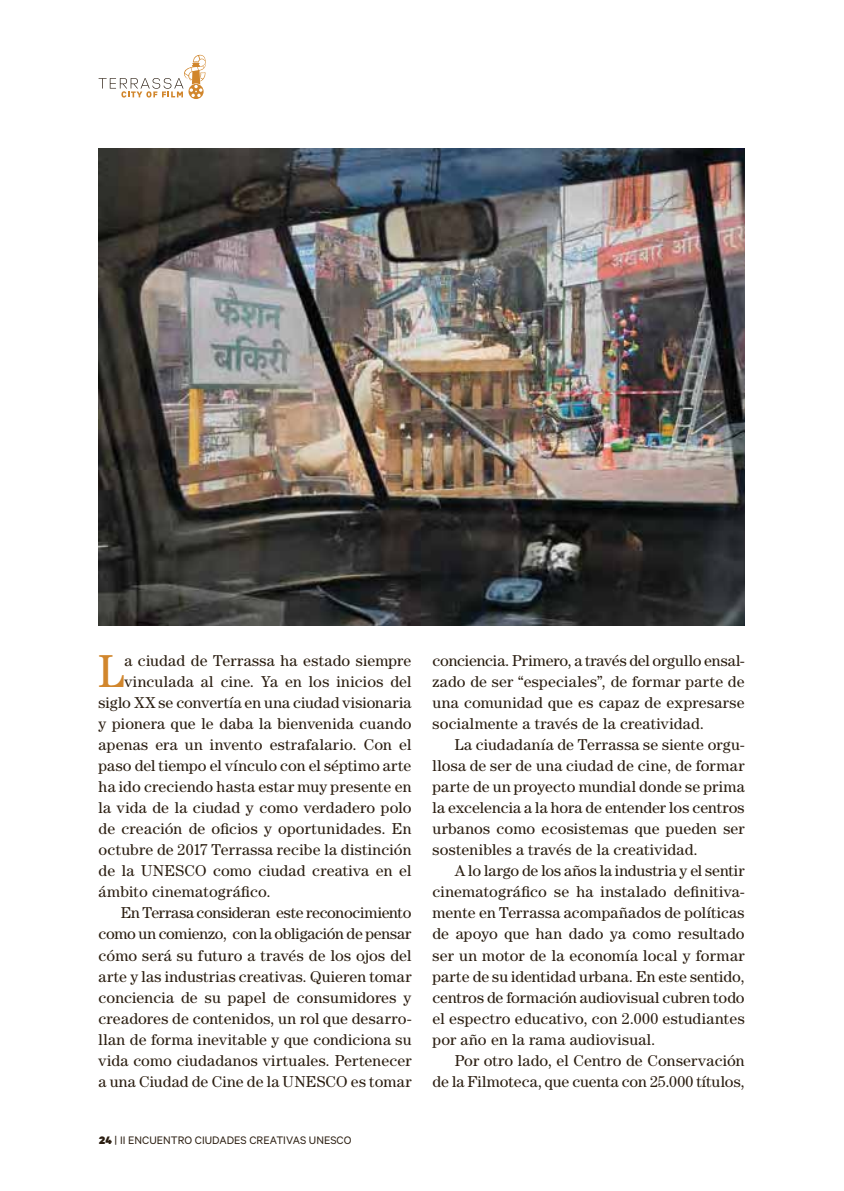
<style>
.page{position:relative;width:844px;height:1191px;background:#fff}
.page>*{position:absolute;margin:0;border:0;box-sizing:border-box;transform-origin:0 0}
.t1{font:46.2px "Century Std";color:#d1862c}
.t2{font:15.75px/21px "Century Std";letter-spacing:.01em;color:#2b1e11;text-align:justify}
.t3{font:15.75px "Century Std";letter-spacing:-.02em;color:#2b1e11}
.t4{font:15.75px "Century Std";letter-spacing:-.015em;color:#2b1e11}
.t5{font:12.25px "Calibre";color:#2b1e11}
.s1{font-weight:900}
</style>
<div class="page">
<img style="left:99px;top:149px;width:645px;height:476px">
<svg style="left:99px;top:54px;width:107px;height:45px"></svg>
<h1 class="t1" style="left:99px;top:644px;width:27px">L</h1>
<p class="t2" style="left:124px;top:652px;width:288px">a ciudad de Terrassa ha estado siempre</p>
<p class="t2" style="left:124px;top:673px;width:288px">vinculada al cine. Ya en los inicios del</p>
<p class="t2" style="left:99px;top:694px;width:314px">siglo XX se convertía en una ciudad visionaria</p>
<p class="t2" style="left:99px;top:715px;width:314px">y pionera que le daba la bienvenida cuando</p>
<p class="t2" style="left:99px;top:736px;width:314px">apenas era un invento estrafalario. Con el</p>
<p class="t2" style="left:99px;top:757px;width:314px">paso del tiempo el vínculo con el séptimo arte</p>
<p class="t2" style="left:99px;top:778px;width:314px">ha ido creciendo hasta estar muy presente en</p>
<p class="t2" style="left:99px;top:799px;width:314px">la vida de la ciudad y como verdadero polo</p>
<p class="t2" style="left:99px;top:820px;width:314px">de creación de oficios y oportunidades. En</p>
<p class="t2" style="left:99px;top:841px;width:314px">octubre de 2017 Terrassa recibe la distinción</p>
<p class="t2" style="left:99px;top:862px;width:314px">de la UNESCO como ciudad creativa en el</p>
<p class="t2" style="left:99px;top:883px;width:173px">ámbito cinematográfico.</p>
<p class="t4" style="left:121px;top:907px;width:292px">En Terrasa consideran este reconocimiento</p>
<p class="t3" style="left:99px;top:928px;width:314px">como un comienzo, con la obligación de pensar</p>
<p class="t2" style="left:99px;top:946px;width:314px">cómo será su futuro a través de los ojos del</p>
<p class="t2" style="left:99px;top:967px;width:314px">arte y las industrias creativas. Quieren tomar</p>
<p class="t2" style="left:99px;top:988px;width:314px">conciencia de su papel de consumidores y</p>
<p class="t2" style="left:99px;top:1009px;width:314px">creadores de contenidos, un rol que desarro-</p>
<p class="t2" style="left:99px;top:1030px;width:314px">llan de forma inevitable y que condiciona su</p>
<p class="t2" style="left:99px;top:1051px;width:314px">vida como ciudadanos virtuales. Pertenecer</p>
<p class="t2" style="left:99px;top:1072px;width:314px">a una Ciudad de Cine de la UNESCO es tomar</p>
<p class="t5" style="left:99px;top:1132px;width:253px"><span class="s1">24</span> | II ENCUENTRO CIUDADES CREATIVAS UNESCO</p>
<p class="t2" style="left:432px;top:652px;width:313px">conciencia. Primero, a través del orgullo ensal&shy;zado de ser “especiales”, de formar parte de una comunidad que es capaz de expresarse socialmente a través de la creatividad.</p>
<p class="t2" style="left:432px;top:736px;width:313px;text-indent:22px">La ciudadanía de Terrassa se siente orgu&shy;llosa de ser de una ciudad de cine, de formar parte de un proyecto mundial donde se prima la excelencia a la hora de entender los centros urbanos como ecosistemas que pueden ser sostenibles a través de la creatividad.</p>
<p class="t2" style="left:432px;top:862px;width:313px;text-indent:22px">A lo largo de los años la industria y el sentir cinematográfico se ha instalado definitiva&shy;mente en Terrassa acompañados de políticas de apoyo que han dado ya como resultado ser un motor de la economía local y formar parte de su identidad urbana. En este sentido, centros de formación audiovisual cubren todo el espectro educativo, con 2.000 estudiantes por año en la rama audiovisual.</p>
<p class="t2" style="left:432px;top:1051px;width:313px;text-align:right">Por otro lado, el Centro de Conservación<br>de la Filmoteca, que cuenta con 25.000 títulos,</p>
</div>
